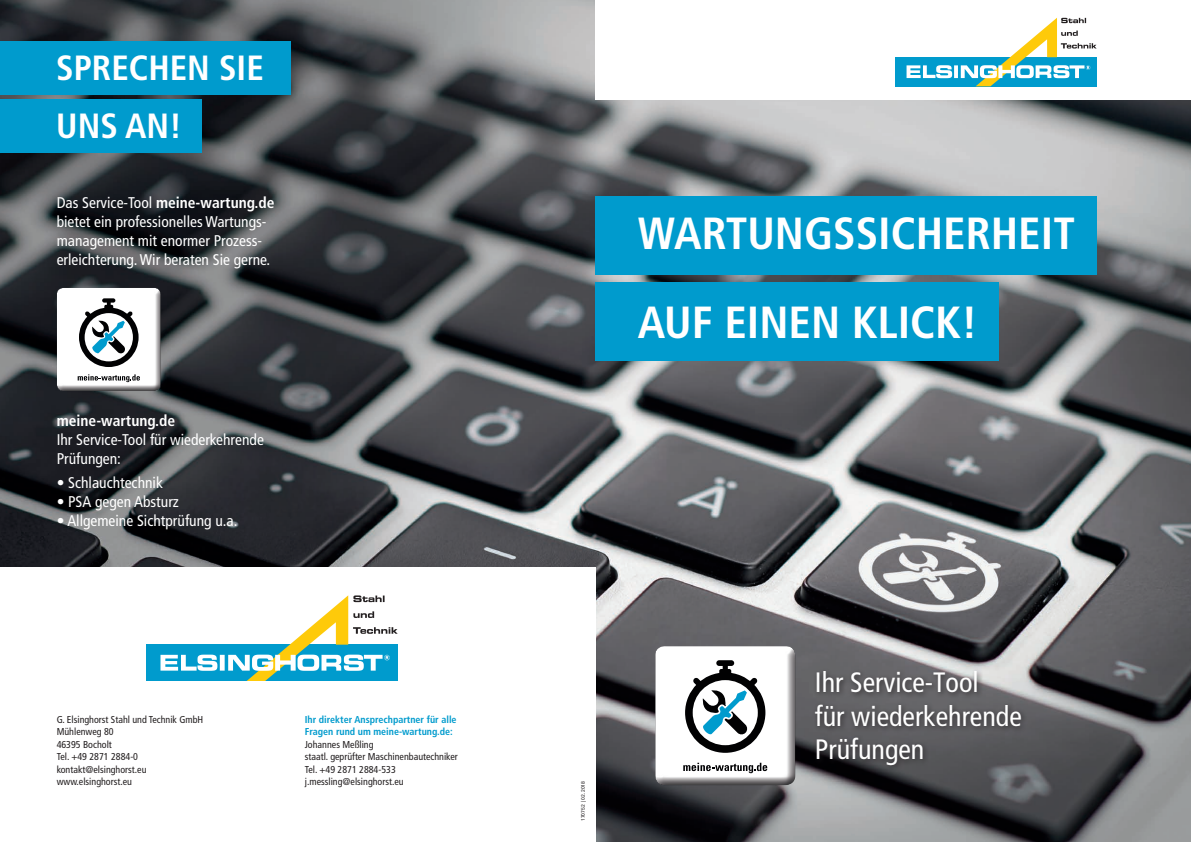
<style>
.page{position:relative;width:1191px;height:842px;background:#fff}
.page>*{position:absolute;margin:0;border:0;box-sizing:border-box;transform-origin:0 0}
.t1{font:700 condensed 45px/89px "Frutiger LT Std";color:#fff}
.t2{font:700 condensed 35px/58px "Frutiger LT Std";color:#fff}
.t3{font:condensed 28px/33.6px "Frutiger LT Std";color:#fff}
.t4{font:condensed 15.5px/19px "Frutiger LT Std";color:#fff}
.t5{font:700 condensed 15.5px "Frutiger LT Std";color:#fff}
.t6{font:condensed 10px/12.5px "Frutiger LT Std";color:#231f20}
.t7{font:700 condensed 10px/12.5px "Frutiger LT Std";color:#009bcd}
.t8{font:5px "Univers LT Std";letter-spacing:.015em;color:#231f20}
.s1{font-weight:700}
</style>
<div class="page">
<img style="left:0;top:0;width:1191px;height:842px">
<div style="left:811px;top:668px;width:216px;height:104px;background:#231f20;opacity:.75"></div>
<img style="left:161px;top:294px;width:1px;height:80px">
<img style="left:57px;top:288px;width:102px;height:1px">
<img style="left:57px;top:289px;width:104px;height:5px">
<img style="left:60px;top:290px;width:101px;height:101px">
<svg style="left:78px;top:374px;width:62px;height:8px"></svg>
<div style="left:102px;top:298px;width:13px;height:5px;background:#010102;border-radius:2px"></div>
<svg style="left:79px;top:300px;width:60px;height:67px"></svg>
<div style="left:595px;top:282px;width:404px;height:79px;background:#009bcd"></div>
<div style="left:595px;top:196px;width:502px;height:79px;background:#009bcd"></div>
<div style="left:0;top:41px;width:291px;height:53px;background:#009bcd"></div>
<div style="left:0;top:99px;width:202px;height:53px;background:#009bcd"></div>
<div style="left:0;top:567px;width:595px;height:275px;background:#fff"></div>
<div style="left:146px;top:645px;width:252px;height:36px;background:#009bcd"></div>
<svg style="left:160px;top:595px;width:238px;height:86px"></svg>
<div style="left:595px;top:0;width:596px;height:99px;background:#fff"></div>
<div style="left:895px;top:57px;width:201px;height:29px;background:#009bcd"></div>
<svg style="left:906px;top:18px;width:190px;height:68px"></svg>
<img style="left:795px;top:655px;width:1px;height:107px">
<img style="left:659px;top:648px;width:136px;height:137px">
<img style="left:656px;top:646px;width:135px;height:137px">
<svg style="left:683px;top:763px;width:84px;height:10px"></svg>
<div style="left:719px;top:669px;width:12px;height:8px;background:#010102;border-radius:2px"></div>
<div style="left:722px;top:663px;width:6px;height:10px;background:#010102;border-radius:3px"></div>
<div style="left:716px;top:660px;width:18px;height:6px;background:#010102;border-radius:3px"></div>
<svg style="left:685px;top:672px;width:80px;height:81px"></svg>
<h2 class="t2" style="left:56px;top:39px;width:209px">SPRECHEN SIE<br>UNS AN!</h2>
<p class="t4" style="left:57px;top:193px;width:219px">Das Service-Tool <span class="s1">meine-wartung.de </span>bietet ein professionelles Wartungs&shy;management mit enormer Prozess&shy;erleichterung. Wir beraten Sie gerne.</p>
<p class="t5" style="left:57px;top:411px;width:120px">meine-wartung.de</p>
<p class="t4" style="left:57px;top:430px;width:209px">Ihr Service-Tool für wiederkehrende<br>Prüfungen:</p>
<p class="t4" style="left:57px;top:473px;width:108px">• Schlauchtechnik</p>
<p class="t4" style="left:57px;top:492px;width:124px">• PSA gegen Absturz</p>
<p class="t4" style="left:57px;top:511px;width:182px">• Allgemeine Sichtprüfung u.a.</p>
<p class="t6" style="left:57px;top:713px;width:148px">G. Elsinghorst Stahl und Technik GmbH<br>Mühlenweg 80<br>46395 Bocholt<br>Tel. +49 2871 2884-0 kontakt@elsinghorst.eu www.elsinghorst.eu</p>
<p class="t7" style="left:305px;top:713px;width:153px">Ihr direkter Ansprechpartner für alle<br>Fragen rund um meine-wartung.de:</p>
<p class="t6" style="left:305px;top:738px;width:154px">Johannes Meßling<br>staatl. geprüfter Maschinenbautechniker<br>Tel. +49 2871 2884-533 j.messling@elsinghorst.eu</p>
<h1 class="t1" style="left:638px;top:189px;width:438px">WARTUNGSSICHERHEIT<br>AUF EINEN KLICK!</h1>
<p class="t8" style="left:580px;top:821px;width:42px;rotate:-90deg">170752 | 02.2018</p>
<h3 class="t3" style="left:815px;top:666px;width:208px">Ihr Service-Tool<br>für wiederkehrende<br>Prüfungen</h3>
</div>
